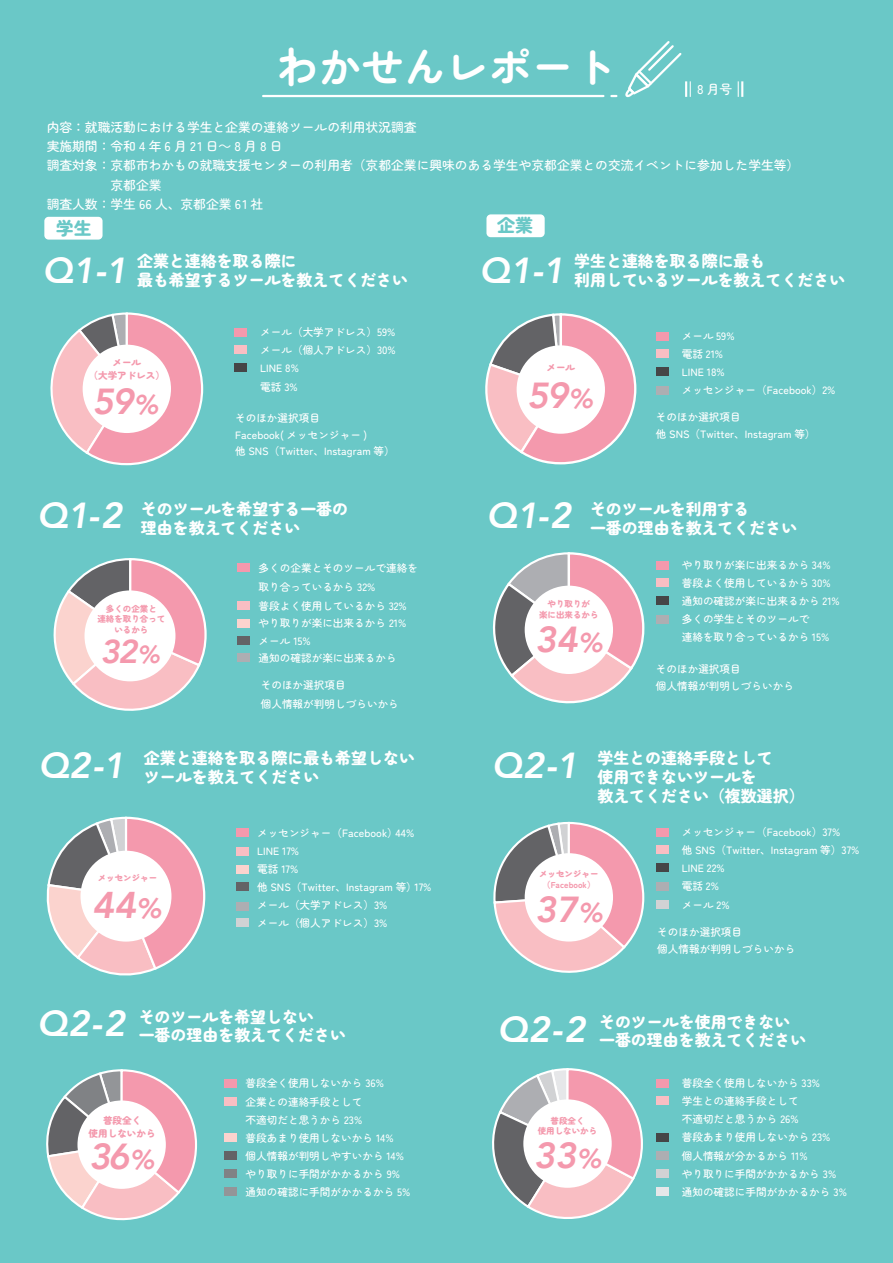
<style>
.page{position:relative;width:893px;height:1263px;background:#6ac8c7}
.page>*{position:absolute;margin:0;border:0;box-sizing:border-box;transform-origin:0 0}
.t1{font:700 42.45px "Zen Maru Gothic";color:#fff}
.t2{font:italic 800 37.2px "Avenir";color:#f499ad}
.t3{font:italic 800 36.15px "Avenir";color:#fff}
.t4{font:italic 800 36.15px "Avenir";letter-spacing:-.02em;color:#f499ad}
.t5{font:italic 800 33px "Avenir";color:#f499ad}
.t6{font:900 18px "Zen Maru Gothic";color:#6ac8c7}
.t7{font:900 15.9px/19.2px "Zen Maru Gothic";color:#fff}
.t8{font:500 12.75px/19.2px "Zen Maru Gothic";color:#fff}
.t9{font:500 10.65px/18px "Zen Maru Gothic";color:#fff}
.t10{font:900 9.6px/12.8px "Zen Maru Gothic";color:#f499ad;text-align:center}
.t11{font:900 8.55px/10.6px "Zen Maru Gothic";color:#f499ad;text-align:center}
.s1{font-family:"Koz Go Pr 6 N";font-weight:400}
.s2{font-size:27.15px}
.s3{font-size:24.75px}
.s4{font-size:27.9px}
</style>
<div class="page">
<hr style="left:263px;top:95px;width:340px;height:2px;background:#fff">
<div style="left:234px;top:363px;width:13px;height:9px;background:#454647"></div>
<div style="left:234px;top:346px;width:13px;height:8px;background:#f9bec3"></div>
<div style="left:234px;top:328px;width:13px;height:9px;background:#f499ad"></div>
<div style="left:656px;top:367px;width:13px;height:9px;background:#454647"></div>
<div style="left:656px;top:386px;width:13px;height:8px;background:#adaeb2"></div>
<div style="left:656px;top:349px;width:13px;height:9px;background:#f9bec3"></div>
<div style="left:656px;top:332px;width:13px;height:9px;background:#f499ad"></div>
<div style="left:656px;top:596px;width:13px;height:9px;background:#454647"></div>
<div style="left:656px;top:615px;width:13px;height:9px;background:#adaeb2"></div>
<div style="left:656px;top:579px;width:13px;height:8px;background:#f9bec3"></div>
<div style="left:656px;top:561px;width:13px;height:9px;background:#f499ad"></div>
<div style="left:656px;top:863px;width:13px;height:9px;background:#454647"></div>
<div style="left:656px;top:882px;width:13px;height:9px;background:#adaeb2"></div>
<div style="left:656px;top:900px;width:13px;height:9px;background:#d1d2d4"></div>
<div style="left:656px;top:846px;width:13px;height:8px;background:#f9bec3"></div>
<div style="left:656px;top:828px;width:13px;height:9px;background:#f499ad"></div>
<div style="left:656px;top:1133px;width:13px;height:8px;background:#454647"></div>
<div style="left:656px;top:1151px;width:13px;height:9px;background:#adaeb2"></div>
<div style="left:656px;top:1169px;width:13px;height:9px;background:#d1d2d4"></div>
<div style="left:656px;top:1187px;width:13px;height:9px;background:#e6e7e9"></div>
<div style="left:656px;top:1097px;width:13px;height:8px;background:#f9bec3"></div>
<div style="left:656px;top:1079px;width:13px;height:9px;background:#f499ad"></div>
<div style="left:238px;top:653px;width:12px;height:9px;background:#adaeb2"></div>
<div style="left:238px;top:636px;width:12px;height:9px;background:#636366"></div>
<div style="left:238px;top:619px;width:12px;height:8px;background:#fbd3ce"></div>
<div style="left:238px;top:601px;width:12px;height:9px;background:#f9bec3"></div>
<div style="left:238px;top:563px;width:12px;height:9px;background:#f499ad"></div>
<div style="left:225px;top:1187px;width:12px;height:9px;background:#939598"></div>
<div style="left:225px;top:1169px;width:12px;height:9px;background:#808285"></div>
<div style="left:225px;top:1151px;width:12px;height:8px;background:#636366"></div>
<div style="left:225px;top:1133px;width:12px;height:9px;background:#fbd3ce"></div>
<div style="left:225px;top:1097px;width:12px;height:9px;background:#f9bec3"></div>
<div style="left:225px;top:1079px;width:12px;height:8px;background:#f499ad"></div>
<div style="left:236px;top:919px;width:13px;height:8px;background:#d1d2d4"></div>
<div style="left:236px;top:902px;width:13px;height:8px;background:#adaeb2"></div>
<div style="left:236px;top:883px;width:13px;height:8px;background:#636366"></div>
<div style="left:236px;top:865px;width:13px;height:9px;background:#fbd3ce"></div>
<div style="left:236px;top:847px;width:13px;height:9px;background:#f9bec3"></div>
<div style="left:236px;top:828px;width:13px;height:9px;background:#f499ad"></div>
<svg style="left:738px;top:81px;width:5px;height:16px"></svg>
<svg style="left:625px;top:41px;width:66px;height:56px"></svg>
<svg style="left:50px;top:312px;width:154px;height:154px"></svg>
<div style="left:83px;top:345px;width:88px;height:88px;background:#fff;border-radius:50%"></div>
<svg style="left:53px;top:558px;width:154px;height:153px"></svg>
<div style="left:85px;top:590px;width:90px;height:91px;background:#fff;border-radius:50%"></div>
<svg style="left:46px;top:816px;width:160px;height:160px"></svg>
<div style="left:81px;top:851px;width:90px;height:90px;background:#fff;border-radius:50%"></div>
<svg style="left:46px;top:1069px;width:152px;height:152px"></svg>
<div style="left:77px;top:1100px;width:89px;height:89px;background:#fff;border-radius:50%"></div>
<div style="left:44px;top:217px;width:59px;height:23px;background:#fff;border-radius:4px"></div>
<div style="left:486px;top:214px;width:59px;height:23px;background:#fff;border-radius:4px"></div>
<svg style="left:485px;top:313px;width:152px;height:152px"></svg>
<div style="left:517px;top:345px;width:88px;height:89px;background:#fff;border-radius:50%"></div>
<svg style="left:492px;top:552px;width:153px;height:152px"></svg>
<div style="left:525px;top:586px;width:88px;height:88px;background:#fff;border-radius:50%"></div>
<svg style="left:493px;top:821px;width:152px;height:152px"></svg>
<div style="left:525px;top:853px;width:88px;height:88px;background:#fff;border-radius:50%"></div>
<svg style="left:492px;top:1068px;width:151px;height:151px"></svg>
<div style="left:523px;top:1099px;width:89px;height:89px;background:#fff;border-radius:50%"></div>
<h1 class="t1" style="left:276px;top:40px;width:342px">わかせんレポート</h1>
<p class="t8" style="left:697px;top:80px;width:37px">8 月号</p>
<p class="t8" style="left:47px;top:118px;width:754px">内容：就職活動における学生と企業の連絡ツールの利用状況調査<br>実施期間：令和4年6月21日<span class="s1">～</span>8月8日<br>調査対象：京都市わかもの就職支援センターの利用者（京都企業に興味のある学生や京都企業との交流イベントに参加した学生等）</p>
<p class="t8" style="left:47px;top:194px;width:218px">調査人数：学生 66 人、京都企業 61 社</p>
<h3 class="t6" style="left:56px;top:217px;width:37px">学生</h3>
<h3 class="t6" style="left:497px;top:214px;width:37px">企業</h3>
<h3 class="t3" style="left:43px;top:249px;width:86px">Q1-1</h3>
<h3 class="t7" style="left:137px;top:251px;width:161px">企業と連絡を取る際に</h3>
<h3 class="t7" style="left:137px;top:270px;width:273px">最も希望するツールを教えてください</h3>
<h3 class="t3" style="left:480px;top:249px;width:86px">Q1-1</h3>
<h3 class="t7" style="left:574px;top:251px;width:193px">学生と連絡を取る際に最も</h3>
<h3 class="t7" style="left:574px;top:270px;width:273px">利用しているツールを教えてください</h3>
<p class="t10" style="left:89px;top:356px;width:78px">メール<br>（大学アドレス）</p>
<h3 class="t4" style="left:93px;top:380px;width:67px">59<span class="s2">%</span></h3>
<p class="t9" style="left:260px;top:323px;width:137px">メール（大学アドレス）59%メール（個人アドレス）30%<br>LINE 8%<br>電話 3%</p>
<p class="t9" style="left:682px;top:327px;width:155px">メール 59%<br>電話 21%<br>LINE 18%<br>メッセンジャー（Facebook）2%</p>
<p class="t10" style="left:546px;top:361px;width:30px">メール</p>
<h3 class="t4" style="left:527px;top:374px;width:67px">59<span class="s2">%</span></h3>
<p class="t9" style="left:235px;top:410px;width:134px;line-height:17px">そのほか選択項目<br>Facebook( メッセンジャー )</p>
<p class="t9" style="left:235px;top:442px;width:161px">他 SNS（Twitter、Instagram 等）</p>
<p class="t9" style="left:656px;top:409px;width:161px;line-height:17px">そのほか選択項目<br>他 SNS（Twitter、Instagram 等）</p>
<h3 class="t7" style="left:141px;top:498px;width:209px">そのツールを希望する一番の理由を教えてください</h3>
<h3 class="t3" style="left:37px;top:494px;width:86px">Q1-2</h3>
<h3 class="t7" style="left:590px;top:498px;width:161px">そのツールを利用する</h3>
<h3 class="t3" style="left:486px;top:494px;width:86px">Q1-2</h3>
<h3 class="t7" style="left:590px;top:518px;width:209px">一番の理由を教えてください</h3>
<p class="t11" style="left:97px;top:603px;width:70px">多くの企業と<br>連絡を取り合っているから</p>
<h3 class="t5" style="left:101px;top:632px;width:61px">32<span class="s3">%</span></h3>
<p class="t9" style="left:259px;top:558px;width:161px;line-height:18.6px">多くの企業とそのツールで連絡を取り合っているから 32%</p>
<p class="t9" style="left:259px;top:597px;width:150px">普段よく使用しているから 32%</p>
<p class="t9" style="left:259px;top:614px;width:149px">やり取りが楽に出来るから 21%</p>
<p class="t9" style="left:259px;top:631px;width:54px">メール 15%</p>
<p class="t9" style="left:259px;top:649px;width:140px">通知の確認が楽に出来るから</p>
<p class="t9" style="left:261px;top:676px;width:140px;line-height:18.6px">そのほか選択項目<br>個人情報が判明しづらいから</p>
<p class="t11" style="left:539px;top:598px;width:61px">やり取りが<br>楽に出来るから</p>
<h3 class="t4" style="left:535px;top:618px;width:69px">34<span class="s2">%</span></h3>
<p class="t9" style="left:682px;top:556px;width:160px">やり取りが楽に出来るから 34%普段よく使用しているから 30%通知の確認が楽に出来るから 21%多くの学生とそのツールで<br>連絡を取り合っているから 15%</p>
<p class="t9" style="left:656px;top:660px;width:140px;line-height:17px">そのほか選択項目<br>個人情報が判明しづらいから</p>
<h3 class="t7" style="left:144px;top:748px;width:273px">企業と連絡を取る際に最も希望しないツールを教えてください</h3>
<h3 class="t3" style="left:38px;top:744px;width:88px">Q2-1</h3>
<h3 class="t7" style="left:597px;top:748px;width:209px">学生との連絡手段として<br>使用できないツールを<br>教えてください（複数選択）</h3>
<h3 class="t3" style="left:492px;top:744px;width:88px">Q2-1</h3>
<p class="t11" style="left:98px;top:872px;width:61px">メッセンジャー</p>
<h2 class="t2" style="left:92px;top:883px;width:71px">44<span class="s4">%</span></h2>
<p class="t9" style="left:257px;top:823px;width:176px">メッセンジャー（Facebook）44%<br>LINE 17%<br>電話 17%<br>他 SNS（Twitter、Instagram 等）17%メール（大学アドレス）3%<br>メール（個人アドレス）3%</p>
<p class="t11" style="left:539px;top:869px;width:61px">メッセンジャー（Facebook）</p>
<h3 class="t4" style="left:535px;top:888px;width:69px">37<span class="s2">%</span></h3>
<p class="t9" style="left:682px;top:823px;width:179px">メッセンジャー（Facebook）37%<br>他 SNS（Twitter、Instagram 等）37%<br>LINE 22%<br>電話 2%<br>メール 2%</p>
<p class="t9" style="left:657px;top:924px;width:140px;line-height:17px">そのほか選択項目<br>個人情報が判明しづらいから</p>
<h3 class="t3" style="left:37px;top:1002px;width:89px">Q2-2</h3>
<h3 class="t7" style="left:139px;top:1007px;width:177px">そのツールを希望しない</h3>
<h3 class="t7" style="left:139px;top:1025px;width:209px">一番の理由を教えてください</h3>
<h3 class="t3" style="left:498px;top:1008px;width:89px">Q2-2</h3>
<h3 class="t7" style="left:599px;top:1012px;width:193px">そのツールを使用できない</h3>
<h3 class="t7" style="left:599px;top:1030px;width:209px">一番の理由を教えてください</h3>
<p class="t10" style="left:89px;top:1114px;width:68px">普段全く<br>使用しないから</p>
<h3 class="t4" style="left:89px;top:1135px;width:67px">36<span class="s2">%</span></h3>
<p class="t9" style="left:245px;top:1074px;width:166px">普段全く使用しないから 36%<br>企業との連絡手段として<br>不適切だと思うから 23%<br>普段あまり使用しないから 14%<br>個人情報が判明しやすいから 14%やり取りに手間がかかるから 9%通知の確認に手間がかかるから 5%</p>
<p class="t11" style="left:538px;top:1115px;width:61px">普段全く<br>使用しないから</p>
<h3 class="t4" style="left:534px;top:1134px;width:69px">33<span class="s2">%</span></h3>
<p class="t9" style="left:682px;top:1074px;width:167px">普段全く使用しないから 33%<br>学生との連絡手段として<br>不適切だと思うから 26%<br>普段あまり使用しないから 23%<br>個人情報が分かるから 11%<br>やり取りに手間がかかるから 3%通知の確認に手間がかかるから 3%</p>
</div>
